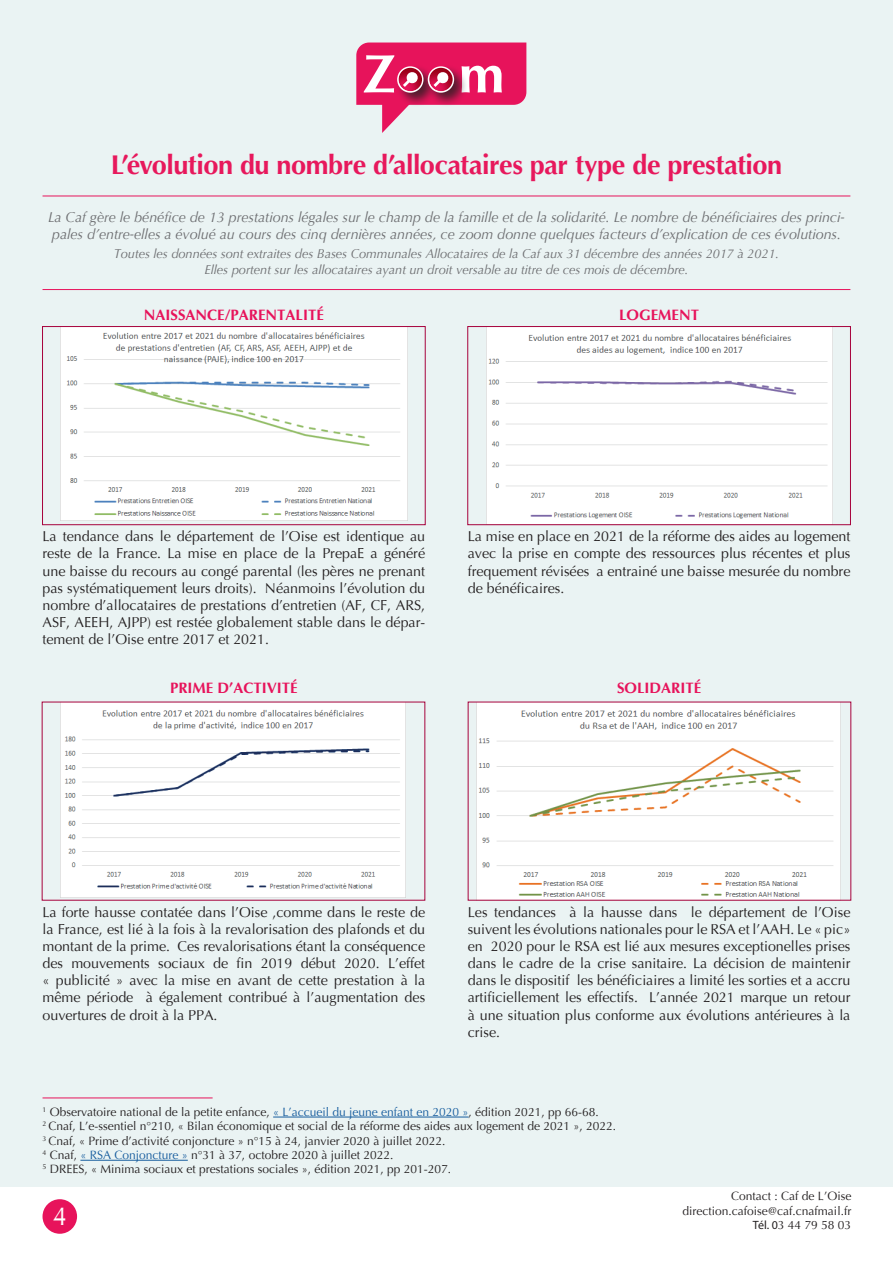
<style>
.page{position:relative;width:893px;height:1263px;background:#fff}
.page>*{position:absolute;margin:0;border:0;box-sizing:border-box;transform-origin:0 0}
.t1{font:700 54px "Optima";color:#fff}
.t2{font:700 27px "Optima";letter-spacing:-.015em;color:#e7185c}
.t3{font:26.4px "CG Omega";color:#fff;scale:.91 1}
.t4{font:700 15px "Optima";color:#e7135b}
.t5{font:14.25px/17.1px "Optima";color:#231f20;text-align:justify}
.t6{font:italic 14.25px/17.1px "Optima";letter-spacing:-.005em;color:#6c6d70}
.t7{font:italic 12.75px/15.3px "Optima";letter-spacing:-.005em;color:#6c6d70;text-align:center}
.t8{font:12px/14.4px "Optima";color:#231f20;text-align:right}
.s1{color:#175d9e}
.s2{font-family:"Myriad Pro"}
</style>
<div class="page">
<div style="left:0;top:0;width:893px;height:1186px;background:#eaf3f3"></div>
<div style="left:43px;top:1199px;width:34px;height:35px;background:#e7135b;border-radius:50%"></div>
<svg style="left:356px;top:43px;width:170px;height:90px"></svg>
<hr style="left:43px;top:289px;width:807px;height:1px;background:#e7135b">
<hr style="left:43px;top:196px;width:807px;height:1px;background:#e7135b">
<img style="left:61px;top:328px;width:346px;height:192px">
<div style="left:42px;top:326px;width:384px;height:199px;border:1px solid #a7023c"></div>
<img style="left:476px;top:704px;width:365px;height:194px">
<img style="left:486px;top:328px;width:346px;height:195px">
<div style="left:467px;top:326px;width:384px;height:199px;border:1px solid #a7023c"></div>
<img style="left:61px;top:704px;width:344px;height:194px">
<hr style="left:273px;top:1117px;width:196px;height:1px;background:#175d9e">
<hr style="left:80px;top:1160px;width:108px;height:1px;background:#175d9e">
<hr style="left:43px;top:1097px;width:170px;height:1px;background:#e7135b">
<h1 class="t1" style="left:363px;top:43px;width:142px">Z m</h1>
<h2 class="t2" style="left:111px;top:149px;width:673px">L’évolution du nombre d’allocataires par type de prestation</h2>
<p class="t6" style="left:48px;top:209px;width:798px">La Caf gère le bénéfice de 13 prestations légales sur le champ de la famille et de la solidarité. Le nombre de bénéficiaires des princi&shy;pales d’entre-elles a évolué au cours des cinq dernières années, ce zoom donne quelques facteurs d’explication de ces évolutions.</p>
<p class="t7" style="left:114px;top:247px;width:667px">Toutes les données sont extraites des Bases Communales Allocataires de la Caf aux 31 décembre des années 2017 à 2021.<br>Elles portent sur les allocataires ayant un droit versable au titre de ces mois de décembre.</p>
<p class="t4" style="left:144px;top:306px;width:182px">NAISSANCE/PARENTALITÉ</p>
<p class="t4" style="left:619px;top:306px;width:82px">LOGEMENT</p>
<p class="t5" style="left:43px;top:528px;width:384px">La tendance dans le département de l’Oise est identique au reste de la France. La mise en place de la PrepaE a généré une baisse du recours au congé parental (les pères ne prenant pas systématiquement leurs droits). Néanmoins l’évolution du nombre d’allocataires de prestations d’entretien (AF, CF, ARS, ASF, AEEH, AJPP) est restée globalement stable dans le dépar&shy;tement de l’Oise entre 2017 et 2021.</p>
<p class="t4" style="left:170px;top:680px;width:129px">PRIME D’ACTIVITÉ</p>
<p class="t5" style="left:468px;top:528px;width:384px">La mise en place en 2021 de la réforme des aides au logement avec la prise en compte des ressources plus récentes et plus frequement révisées a entrainé une baisse mesurée du nombre de bénéficaires.</p>
<p class="t4" style="left:617px;top:680px;width:86px">SOLIDARITÉ</p>
<p class="t5" style="left:43px;top:904px;width:384px">La forte hausse contatée dans l’Oise ,comme dans le reste de la France, est lié à la fois à la revalorisation des plafonds et du montant de la prime. Ces revalorisations étant la conséquence des mouvements sociaux de fin 2019 début 2020. L’effet « publicité » avec la mise en avant de cette prestation à la même période à également contribué à l’augmentation des ouvertures de droit à la PPA.</p>
<p class="t5" style="left:468px;top:904px;width:384px">Les tendances à la hausse dans le département de l’Oise suivent les évolutions nationales pour le RSA et l’AAH. Le « pic» en 2020 pour le RSA est lié aux mesures exceptionelles prises dans le cadre de la crise sanitaire. La décision de maintenir dans le dispositif les bénéficiaires a limité les sorties et a accru artificiellement les effectifs. L’année 2021 marque un retour à une situation plus conforme aux évolutions antérieures à la crise.</p>
<p class="t8" style="left:43px;top:1105px;width:575px;text-align:left"><sup>1</sup> Observatoire national de la petite enfance, <span class="s1">« L’accueil du jeune enfant en 2020 »</span>, édition 2021, pp 66-68.<br><sup>2</sup> Cnaf, L’e-ssentiel n°210, « Bilan économique et social de la réforme des aides aux logement de 2021 », 2022.<br><sup>3</sup> Cnaf, « Prime d’activité conjoncture » n°15 à 24, janvier 2020 à juillet 2022.<br><sup>4</sup> Cnaf, <span class="s1">« RSA Conjoncture »</span> n°31 à 37, octobre 2020 à juillet 2022.<br><sup>5</sup> DREES, « Minima sociaux et prestations sociales », édition 2021, pp 201-207.</p>
<h3 class="t3" style="left:53px;top:1200px;width:16px">4</h3>
<p class="t8" style="left:682px;top:1189px;width:170px">Contact : Caf de L’Oise direction.cafoise@caf.cnafmail.fr<br><span class="s2">Tél. 0</span>3 44 79 58 03</p>
</div>
